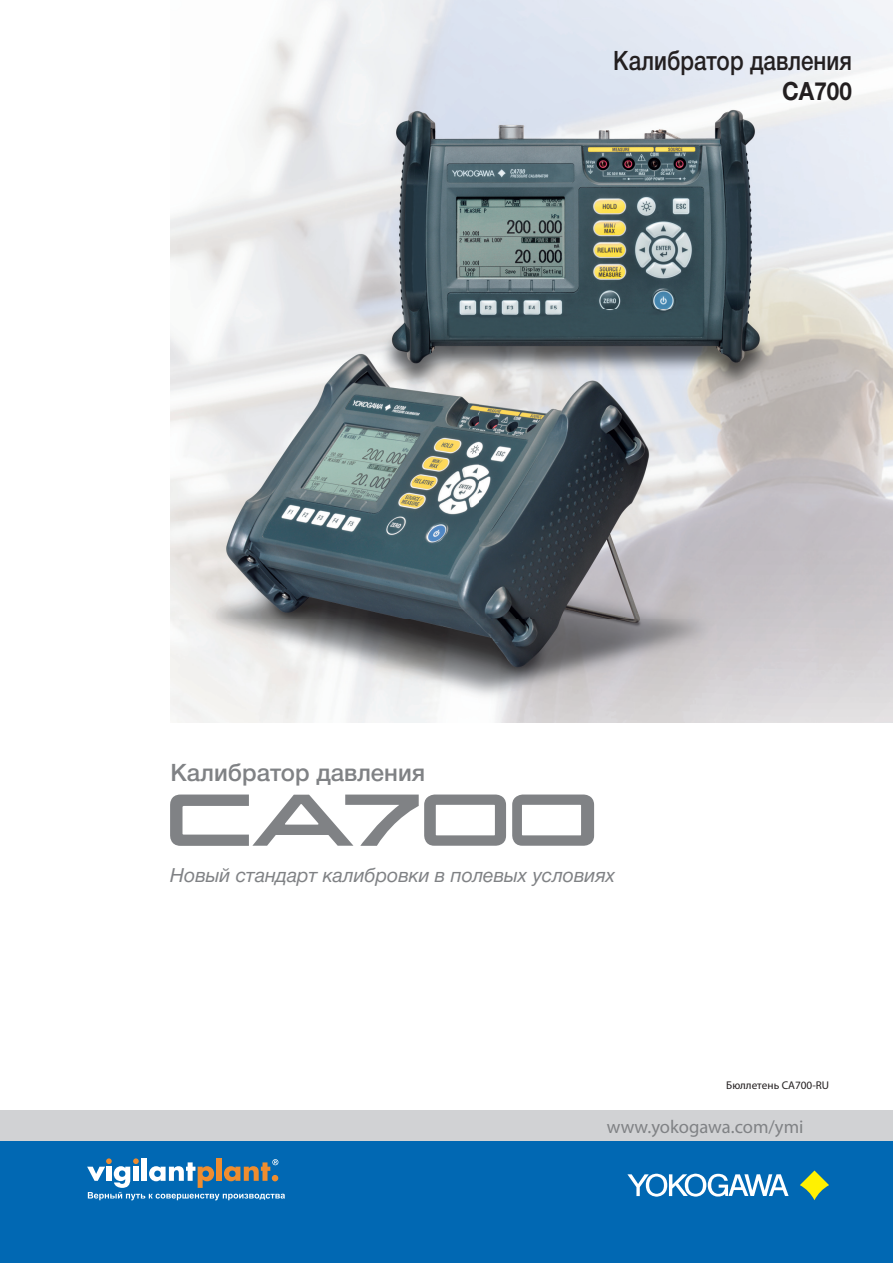
<style>
.page{position:relative;width:893px;height:1263px;background:#fff}
.page>*{position:absolute;margin:0;border:0;box-sizing:border-box;transform-origin:0 0}
.t1{font:500 26.85px "Helvetica Neue Cyr";color:#231f20;scale:.84 1}
.t2{font:700 25.2px "Helvetica Neue Cyr";color:#231f20;scale:.89 1}
.t3{font:500 24px "Helvetica Neue Cyr";color:#808285}
.t4{font:italic 19.5px "Helvetica Neue Cyr";color:#808285}
.t5{font:700 18.6px "Helvetica Neue LT Std";color:#808285}
.t6{font:11.25px "Helvetica Neue LT Std";color:#231f20}
</style>
<div class="page">
<div style="left:0;top:1110px;width:893px;height:32px;background:#d1d2d4"></div>
<div style="left:0;top:1142px;width:893px;height:121px;background:#0168b3"></div>
<svg style="left:800px;top:1170px;width:29px;height:30px"></svg>
<svg style="left:627px;top:1173px;width:162px;height:24px"></svg>
<svg style="left:170px;top:794px;width:336px;height:52px"></svg>
<svg style="left:512px;top:794px;width:82px;height:52px"></svg>
<svg style="left:87px;top:1158px;width:198px;height:42px"></svg>
<img style="left:170px;top:0;width:723px;height:723px">
<h1 class="t1" style="left:613px;top:46px;width:286px">Калибратор давления</h1>
<p class="t2" style="left:782px;top:77px;width:80px">CA700</p>
<p class="t3" style="left:171px;top:759px;width:256px">Калибратор давления</p>
<p class="t4" style="left:170px;top:864px;width:447px">Новый стандарт калибровки в полевых условиях</p>
<p class="t6" style="left:726px;top:1078px;width:104px">Бюллетень CA700-RU</p>
<p class="t5" style="left:607px;top:1115px;width:198px">www.yokogawa.com/ymi</p>
</div>
